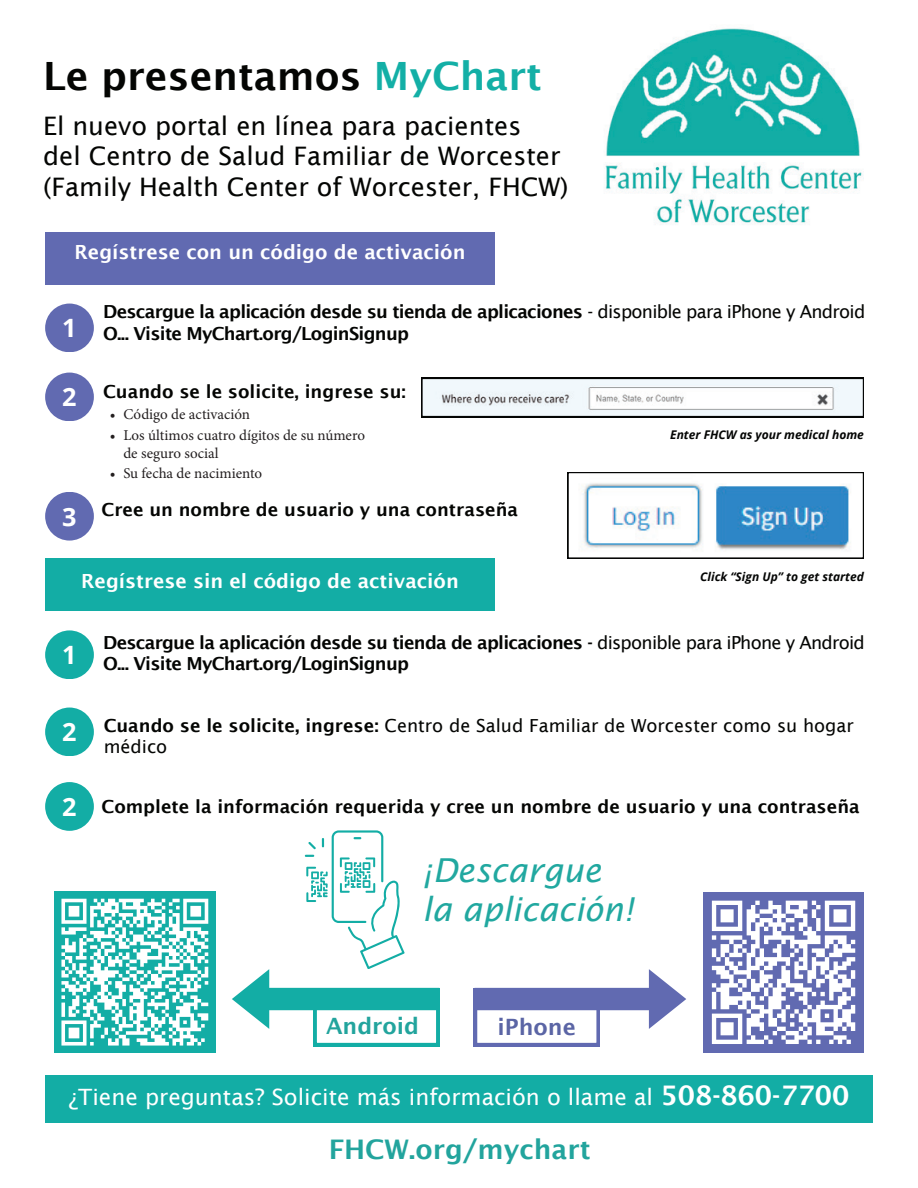
<style>
.page{position:relative;width:918px;height:1188px;background:#fff}
.page>*{position:absolute;margin:0;border:0;box-sizing:border-box;transform-origin:0 0}
.t1{font:600 39px "Lucida Sans";color:#040503}
.t2{font:italic 33px/39.6px "Lucida Sans";color:#21a8a0}
.t3{font:600 27px "Lucida Sans";color:#22a49d}
.t4{font:25.5px/30.6px "Lucida Sans";color:#040503}
.t5{font:700 25.2px "Open Sans";color:#fff}
.t6{font:22.5px "Lucida Sans";color:#fff}
.t7{font:600 22.5px "Lucida Sans";color:#22a49d}
.t8{font:600 22.5px "Lucida Sans";color:#5b65a5}
.t9{font:600 19.5px "Lucida Sans";color:#fff}
.t10{font:600 18px/21.6px "Lucida Sans";letter-spacing:-.04em;color:#040503}
.t11{font:600 18px "Lucida Sans";color:#040503}
.t12{font:18px/21.6px "Lucida Sans";color:#040503}
.t13{font:15px/18px "Minion Pro";color:#231f20}
.t14{font:italic 700 12px "Open Sans";color:#040504}
.s1{color:#13afa6}
.s2{font-weight:400}
.s3{font-weight:600}
.s4{font-weight:600;font-size:27px}
</style>
<div class="page">
<div style="left:45px;top:1075px;width:828px;height:48px;background:#13ada5"></div>
<div style="left:54px;top:892px;width:161px;height:161px;background:#13ada5"></div>
<svg style="left:61px;top:898px;width:148px;height:148px"></svg>
<div style="left:703px;top:892px;width:161px;height:161px;background:#616ab1"></div>
<svg style="left:711px;top:900px;width:145px;height:144px"></svg>
<svg style="left:474px;top:969px;width:212px;height:77px"></svg>
<svg style="left:232px;top:830px;width:207px;height:216px"></svg>
<div style="left:45px;top:304px;width:49px;height:48px;background:#616ab1;border-radius:24px"></div>
<div style="left:45px;top:373px;width:49px;height:48px;background:#616ab1;border-radius:24px"></div>
<div style="left:45px;top:232px;width:450px;height:52px;background:#616ab1"></div>
<div style="left:45px;top:492px;width:49px;height:49px;background:#616ab1;border-radius:24px"></div>
<div style="left:45px;top:559px;width:450px;height:52px;background:#13ada5"></div>
<div style="left:45px;top:630px;width:49px;height:49px;background:#13ada5;border-radius:24px"></div>
<div style="left:45px;top:708px;width:49px;height:48px;background:#13ada5;border-radius:24px"></div>
<div style="left:45px;top:782px;width:49px;height:49px;background:#13ada5;border-radius:24px"></div>
<svg style="left:422px;top:378px;width:442px;height:39px"></svg>
<svg style="left:568px;top:472px;width:296px;height:87px"></svg>
<img style="left:605px;top:28px;width:259px;height:197px">
<p class="t1" style="left:43px;top:54px;width:500px">Le presentamos <span class="s1">MyChart</span></p>
<p class="t4" style="left:43px;top:110px;width:527px">El nuevo portal en línea para pacientes<br>del Centro de Salud Familiar de Worcester (Family Health Center of Worcester, FHCW)</p>
<p class="t9" style="left:75px;top:241px;width:392px">Regístrese con un código de activación</p>
<p class="t5" style="left:62px;top:310px;width:16px">1</p>
<p class="t5" style="left:62px;top:379px;width:16px">2</p>
<p class="t5" style="left:62px;top:499px;width:16px">3</p>
<p class="t10" style="left:103px;top:301px;width:764px">Descargue la aplicación desde su tienda de aplicaciones <span class="s2">- disponible para iPhone y Android<br></span>O... Visite MyChart.org/LoginSignup</p>
<p class="t11" style="left:103px;top:382px;width:304px">Cuando se le solicite, ingrese su:</p>
<p class="t13" style="left:110px;top:405px;width:142px">• Código de activación</p>
<p class="t13" style="left:123px;top:426px;width:243px;text-indent:-14px">• Los últimos cuatro dígitos de su número de seguro social</p>
<p class="t13" style="left:110px;top:465px;width:154px">• Su fecha de nacimiento</p>
<p class="t11" style="left:102px;top:499px;width:418px">Cree un nombre de usuario y una contraseña</p>
<p class="t14" style="left:670px;top:426px;width:195px">Enter FHCW as your medical home</p>
<p class="t9" style="left:81px;top:570px;width:379px">Regístrese sin el código de activación</p>
<p class="t14" style="left:700px;top:568px;width:165px">Click “Sign Up” to get started</p>
<p class="t5" style="left:62px;top:637px;width:16px">1</p>
<p class="t10" style="left:103px;top:632px;width:763px">Descargue la aplicación desde su tienda de aplicaciones - <span class="s2">disponible para iPhone y Android<br></span>O... Visite MyChart.org/LoginSignup</p>
<p class="t5" style="left:62px;top:714px;width:16px">2</p>
<p class="t5" style="left:62px;top:789px;width:16px">2</p>
<p class="t12" style="left:104px;top:715px;width:752px"><span class="s3">Cuando se le solicite, ingrese:</span> Centro de Salud Familiar de Worcester como su hogar médico</p>
<p class="t11" style="left:102px;top:796px;width:760px">Complete la información requerida y cree un nombre de usuario y una contraseña</p>
<p class="t2" style="left:422px;top:850px;width:213px">¡Descargue la aplicación!</p>
<p class="t7" style="left:326px;top:1013px;width:95px">Android</p>
<p class="t8" style="left:498px;top:1014px;width:80px">iPhone</p>
<p class="t6" style="left:69px;top:1084px;width:782px">¿Tiene preguntas? Solicite más información o llame al <span class="s4">508-860-7700</span></p>
<p class="t3" style="left:329px;top:1134px;width:264px">FHCW.org/mychart</p>
</div>
